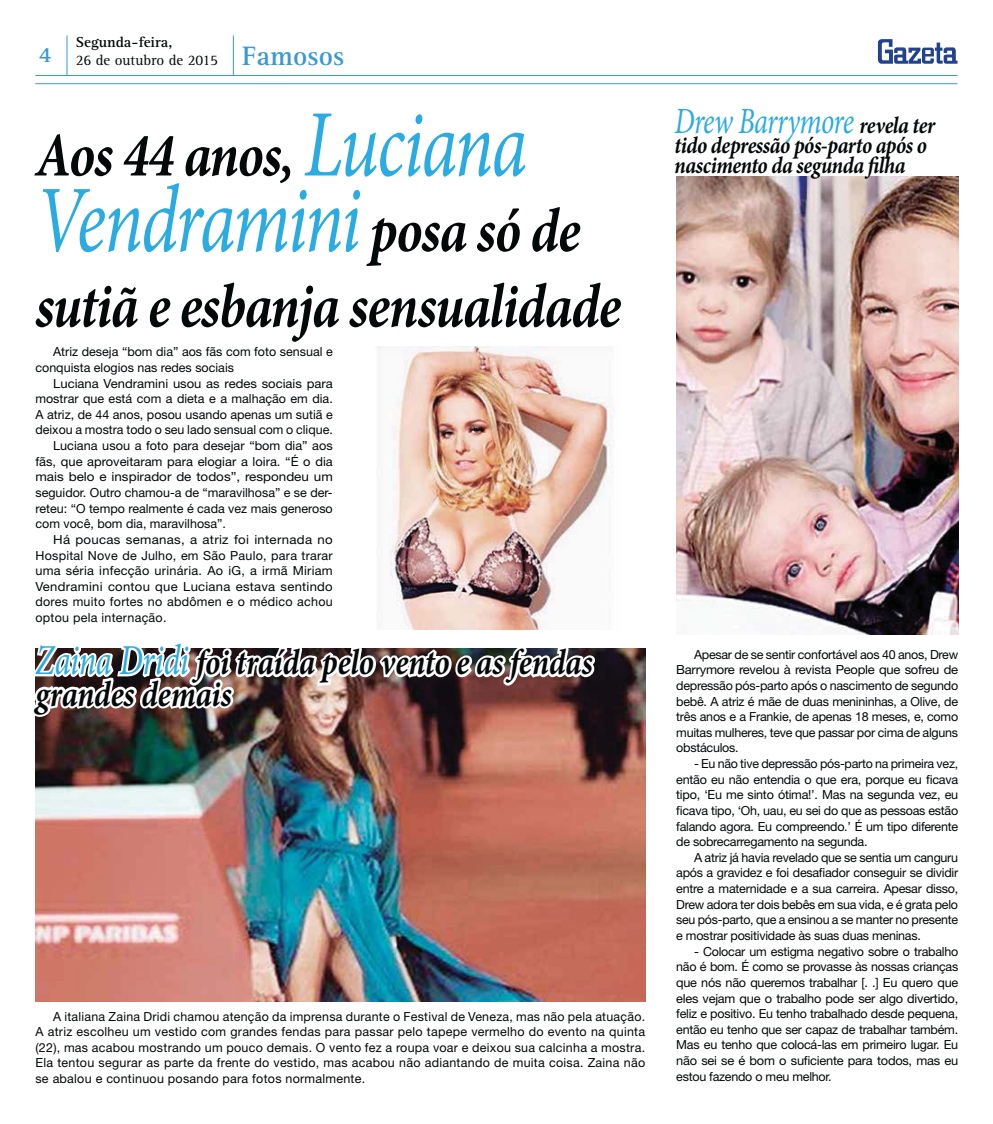
<style>
.page{position:relative;width:993px;height:1124px;background:#fff}
.page>*{position:absolute;margin:0;border:0;box-sizing:border-box;transform-origin:0 0}
.t1{font:italic 95.38px "Minion Pro";letter-spacing:-.035em;color:#2aabe2;scale:.76 1}
.t2{font:italic 700 62.5px "Minion Pro";letter-spacing:-.02em;color:#040809;scale:.85 1}
.t3{font:italic 36.88px "Minion Pro";letter-spacing:-.015em;color:#2aabe2;scale:.76 1}
.t4{font:italic 700 36.25px/31.2px "Minion Pro";color:#040809;scale:.85 1}
.t5{font:700 27.5px "Rotis Serif";color:#3999d5}
.t6{font:italic 700 23.75px "Minion Pro";letter-spacing:-.02em;color:#040809;scale:.87 1}
.t7{font:700 22.5px "Rotis Serif";color:#3999d5}
.t8{font:15px "Rotis Serif";color:#040809}
.t9{font:700 15px "Rotis Serif";color:#040809}
.t10{font:12.5px/15.6px "Helvetica Neue";color:#040809;text-align:justify}
.t11{font:12.5px "Helvetica Neue";letter-spacing:.02em;color:#040809}
.t12{font:12.5px "Helvetica Neue";letter-spacing:.02em;color:#040809;scale:1.04 1}
.t13{font:12.5px "Helvetica Neue";color:#040809;scale:1.04 1}
.t14{font:12.5px "Helvetica Neue";color:#040809;scale:1.07 1}
.t15{font:12.5px "Helvetica Neue";letter-spacing:.02em;color:#040809;scale:1.06 1}
.s1{font-weight:400;font-size:95.38px;color:#2aabe2}
.s2{font-weight:700;font-size:62.5px;color:#040809}
.s3{font-weight:400;font-size:42.75px;color:#2aabe2}
.s4{font-weight:700;font-size:23.75px;color:#040809}
</style>
<div class="page">
<img style="left:35px;top:648px;width:610px;height:353px">
<svg style="left:877px;top:39px;width:80px;height:25px"></svg>
<hr style="left:35px;top:83px;width:922px;height:1px;background:#3999d5">
<hr style="left:35px;top:75px;width:922px;height:1px;background:#3999d5">
<hr style="left:67px;top:35px;width:1px;height:40px;background:#3999d5">
<hr style="left:233px;top:35px;width:1px;height:40px;background:#3999d5">
<img style="left:676px;top:177px;width:281px;height:457px">
<img style="left:377px;top:346px;width:237px;height:283px">
<img style="left:35px;top:648px;width:562px;height:71px">
<p class="t9" style="left:76px;top:36px;width:98px">Segunda-feira,</p>
<p class="t8" style="left:76px;top:54px;width:144px">26 de outubro de 2015</p>
<h3 class="t7" style="left:39px;top:46px;width:14px">4</h3>
<h3 class="t5" style="left:242px;top:45px;width:103px">Famosos</h3>
<h2 class="t2" style="left:35px;top:131px;width:580px">Aos 44 anos, <span class="s1">Luciana</span></h2>
<h1 class="t1" style="left:35px;top:162px;width:718px">Vendramini <span class="s2">posa só de</span></h1>
<h2 class="t2" style="left:35px;top:282px;width:690px">sutiã e esbanja sensualidade</h2>
<p class="t10" style="left:35px;top:345px;width:299px;text-indent:18px">Atriz deseja “bom dia” aos fãs com foto sensual e conquista elogios nas redes sociais</p>
<p class="t13" style="left:53px;top:378px;width:270px">Luciana Vendramini usou as redes sociais para</p>
<p class="t10" style="left:35px;top:392px;width:299px">mostrar que está com a dieta e a malhação em dia.</p>
<p class="t10" style="left:35px;top:407px;width:299px">A atriz, de 44 anos, posou usando apenas um sutiã e</p>
<p class="t10" style="left:35px;top:423px;width:299px">deixou a mostra todo o seu lado sensual com o clique.</p>
<p class="t10" style="left:53px;top:439px;width:281px">Luciana usou a foto para desejar “bom dia” aos</p>
<p class="t10" style="left:35px;top:454px;width:299px">fãs, que aproveitaram para elogiar a loira. “É o dia</p>
<p class="t14" style="left:35px;top:472px;width:279px">mais belo e inspirador de todos”, respondeu um</p>
<p class="t10" style="left:35px;top:486px;width:299px">seguidor. Outro chamou-a de “maravilhosa” e se der-</p>
<p class="t10" style="left:35px;top:501px;width:299px">reteu: “O tempo realmente é cada vez mais generoso</p>
<p class="t10" style="left:35px;top:517px;width:192px">com você, bom dia, maravilhosa”.</p>
<p class="t15" style="left:53px;top:535px;width:265px">Há poucas semanas, a atriz foi internada no</p>
<p class="t11" style="left:35px;top:550px;width:299px">Hospital Nove de Julho, em São Paulo, para trarar</p>
<p class="t11" style="left:35px;top:566px;width:299px">uma séria infecção urinária. Ao iG, a irmã Miriam</p>
<p class="t12" style="left:35px;top:581px;width:287px">Vendramini contou que Luciana estava sentindo</p>
<p class="t11" style="left:35px;top:597px;width:299px">dores muito fortes no abdômen e o médico achou</p>
<p class="t11" style="left:35px;top:613px;width:132px">optou pela internação.</p>
<h3 class="t4" style="left:35px;top:650px;width:657px"><span class="s3">Zaina Dridi</span> foi traída pelo vento e as fendas grandes demais</h3>
<p class="t10" style="left:35px;top:1009px;width:611px;text-indent:18px">A italiana Zaina Dridi chamou atenção da imprensa durante o Festival de Veneza, mas não pela atuação.<br>A atriz escolheu um vestido com grandes fendas para passar pelo tapepe vermelho do evento na quinta (22), mas acabou mostrando um pouco demais. O vento fez a roupa voar e deixou sua calcinha a mostra.<br>Ela tentou segurar as parte da frente do vestido, mas acabou não adiantando de muita coisa. Zaina não se abalou e continuou posando para fotos normalmente.</p>
<h3 class="t3" style="left:674px;top:99px;width:344px">Drew Barrymore <span class="s4">revela ter</span></h3>
<h3 class="t6" style="left:674px;top:136px;width:292px">tido depressão pós-parto após o</h3>
<h3 class="t6" style="left:674px;top:156px;width:267px">nascimento da segunda filha</h3>
<p class="t10" style="left:676px;top:647px;width:283px;text-indent:18px">Apesar de se sentir confortável aos 40 anos, Drew Barrymore revelou à revista People que sofreu de depressão pós-parto após o nascimento de segundo bebê. A atriz é mãe de duas menininhas, a Olive, de três anos e a Frankie, de apenas 18 meses, e, como muitas mulheres, teve que passar por cima de alguns obstáculos.</p>
<p class="t10" style="left:676px;top:756px;width:283px;text-indent:18px">- Eu não tive depressão pós-parto na primeira vez, então eu não entendia o que era, porque eu ficava tipo, ‘Eu me sinto ótima!’. Mas na segunda vez, eu ficava tipo, ‘Oh, uau, eu sei do que as pessoas estão falando agora. Eu compreendo.’ É um tipo diferente de sobrecarregamento na segunda.</p>
<p class="t10" style="left:676px;top:850px;width:283px;text-indent:18px">A atriz já havia revelado que se sentia um canguru após a gravidez e foi desafiador conseguir se dividir entre a maternidade e a sua carreira. Apesar disso, Drew adora ter dois bebês em sua vida, e é grata pelo seu pós-parto, que a ensinou a se manter no presente e mostrar positividade às suas duas meninas.</p>
<p class="t10" style="left:676px;top:944px;width:283px;text-indent:18px">- Colocar um estigma negativo sobre o trabalho não é bom. É como se provasse às nossas crianças que nós não queremos trabalhar [. .] Eu quero que eles vejam que o trabalho pode ser algo divertido, feliz e positivo. Eu tenho trabalhado desde pequena, então eu tenho que ser capaz de trabalhar também.<br>Mas eu tenho que colocá-las em primeiro lugar. Eu não sei se é bom o suficiente para todos, mas eu estou fazendo o meu melhor.</p>
</div>
